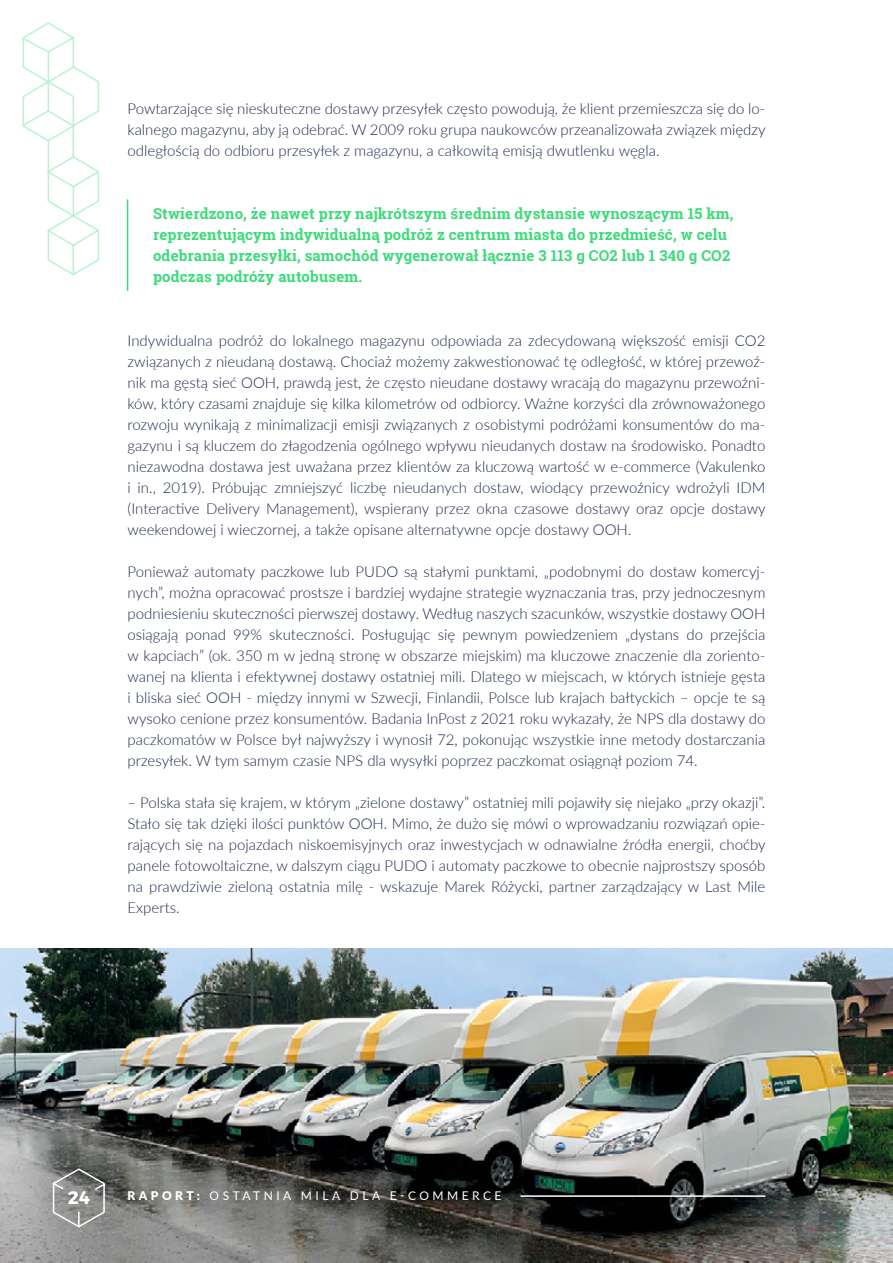
<style>
.page{position:relative;width:893px;height:1263px;background:#fff}
.page>*{position:absolute;margin:0;border:0;box-sizing:border-box;transform-origin:0 0}
.t1{font:700 18px "Montserrat";color:#fff}
.t2{font:300 15px/21px "Lato";color:#1e2a4d;text-align:justify}
.t3{font:700 15px/21px "Roboto Slab";letter-spacing:.01em;color:#3bdb7a}
.t4{font:12px "Lato";letter-spacing:.29em;color:#fff}
.s1{font-weight:900}
</style>
<div class="page">
<svg style="left:22px;top:22px;width:77px;height:254px"></svg>
<hr style="left:127px;top:199px;width:1px;height:92px;background:#3bdb7a">
<img style="left:0;top:949px;width:893px;height:314px">
<svg style="left:52px;top:1167px;width:54px;height:61px;background:#8b8c8a"></svg>
<hr style="left:520px;top:1195px;width:245px;height:2px;background:#fff">
<p class="t2" style="left:128px;top:98px;width:640px">Powtarzające się nieskuteczne dostawy przesyłek często powodują, że klient przemieszcza się do lo&shy;kalnego magazynu, aby ją odebrać. W 2009 roku grupa naukowców przeanalizowała związek między odległością do odbioru przesyłek z magazynu, a całkowitą emisją dwutlenku węgla.</p>
<p class="t3" style="left:153px;top:203px;width:582px">Stwierdzono, że nawet przy najkrótszym średnim dystansie wynoszącym 15 km, reprezentującym indywidualną podróż z centrum miasta do przedmieść, w celu odebrania przesyłki, samochód wygenerował łącznie 3 113 g CO2 lub 1 340 g CO2 podczas podróży autobusem.</p>
<p class="t2" style="left:128px;top:329px;width:640px">Indywidualna podróż do lokalnego magazynu odpowiada za zdecydowaną większość emisji CO2 związanych z nieudaną dostawą. Chociaż możemy zakwestionować tę odległość, w której przewoź&shy;nik ma gęstą sieć OOH, prawdą jest, że często nieudane dostawy wracają do magazynu przewoźni&shy;ków, który czasami znajduje się kilka kilometrów od odbiorcy. Ważne korzyści dla zrównoważonego rozwoju wynikają z minimalizacji emisji związanych z osobistymi podróżami konsumentów do ma&shy;gazynu i są kluczem do złagodzenia ogólnego wpływu nieudanych dostaw na środowisko. Ponadto niezawodna dostawa jest uważana przez klientów za kluczową wartość w e-commerce (Vakulenko i in., 2019). Próbując zmniejszyć liczbę nieudanych dostaw, wiodący przewoźnicy wdrożyli IDM (Interactive Delivery Management), wspierany przez okna czasowe dostawy oraz opcje dostawy weekendowej i wieczornej, a także opisane alternatywne opcje dostawy OOH.</p>
<p class="t2" style="left:128px;top:560px;width:639px">Ponieważ automaty paczkowe lub PUDO są stałymi punktami, „podobnymi do dostaw komercyj&shy;nych”, można opracować prostsze i bardziej wydajne strategie wyznaczania tras, przy jednoczesnym podniesieniu skuteczności pierwszej dostawy. Według naszych szacunków, wszystkie dostawy OOH osiągają ponad 99% skuteczności. Posługując się pewnym powiedzeniem „dystans do przejścia w kapciach” (ok. 350 m w jedną stronę w obszarze miejskim) ma kluczowe znaczenie dla zoriento&shy;wanej na klienta i efektywnej dostawy ostatniej mili. Dlatego w miejscach, w których istnieje gęsta i bliska sieć OOH - między innymi w Szwecji, Finlandii, Polsce lub krajach bałtyckich – opcje te są wysoko cenione przez konsumentów. Badania InPost z 2021 roku wykazały, że NPS dla dostawy do paczkomatów w Polsce był najwyższy i wynosił 72, pokonując wszystkie inne metody dostarczania przesyłek. W tym samym czasie NPS dla wysyłki poprzez paczkomat osiągnął poziom 74.</p>
<p class="t2" style="left:128px;top:791px;width:640px">– Polska stała się krajem, w którym „zielone dostawy” ostatniej mili pojawiły się niejako „przy okazji”.<br>Stało się tak dzięki ilości punktów OOH. Mimo, że dużo się mówi o wprowadzaniu rozwiązań opie&shy;rających się na pojazdach niskoemisyjnych oraz inwestycjach w odnawialne źródła energii, choćby panele fotowoltaiczne, w dalszym ciągu PUDO i automaty paczkowe to obecnie najprostszy sposób na prawdziwie zieloną ostatnia milę - wskazuje Marek Różycki, partner zarządzający w Last Mile Experts.</p>
<p class="t1" style="left:68px;top:1186px;width:24px">24</p>
<p class="t4" style="left:128px;top:1187px;width:375px"><span class="s1">RAPORT:</span> OSTATNIA MILA DLA E-COMMERCE</p>
</div>
